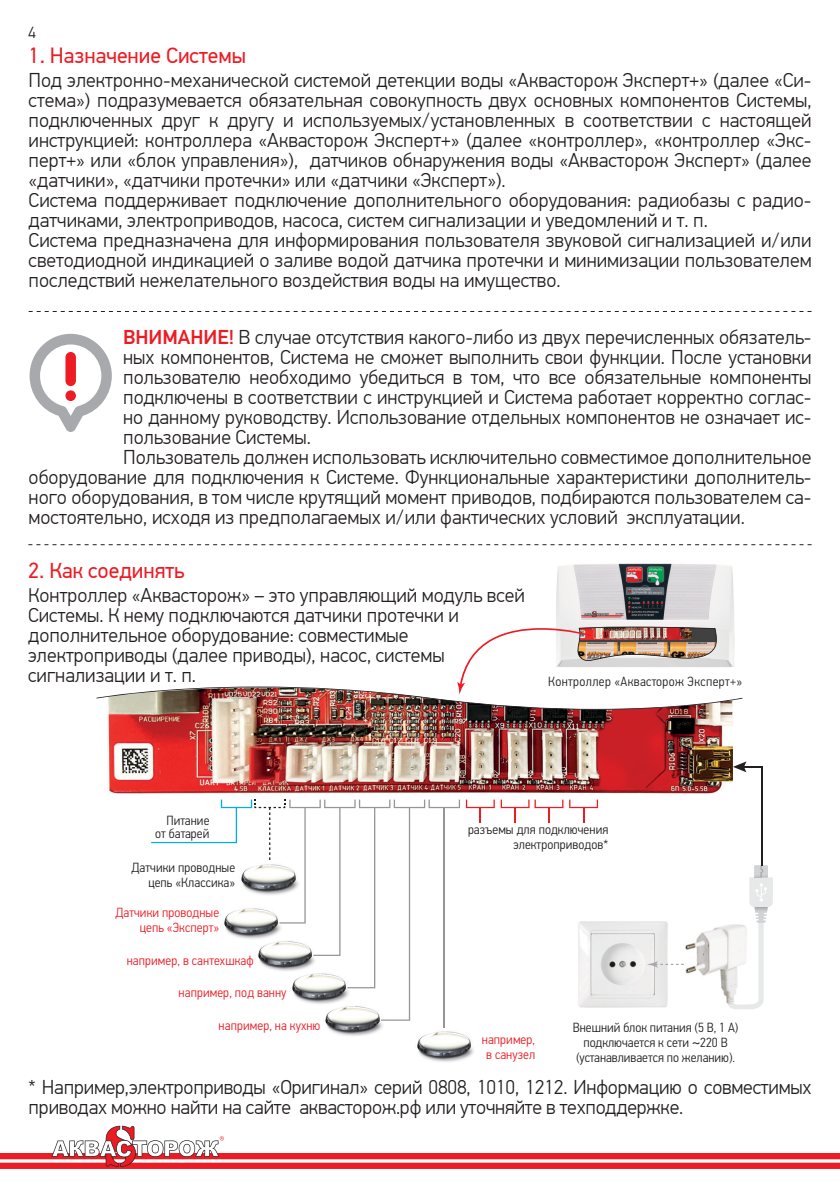
<style>
.page{position:relative;width:840px;height:1191px;background:#fff}
.page>*{position:absolute;margin:0;border:0;box-sizing:border-box;transform-origin:0 0}
.t1{font:22px "PF Din Text Pro";color:#ed1c24}
.t2{font:300 20px/20px "PF Din Text Pro";color:#231f20;text-align:justify}
.t3{font:300 16px "PF Din Text Pro";color:#231f20}
.t4{font:300 13.4px/15px "PF Din Text Cond Pro";letter-spacing:.005em;color:#231f20;text-align:right;scale:1.05 1}
.t5{font:300 13.4px/15px "PF Din Text Cond Pro";letter-spacing:.005em;color:#ed1c24;text-align:right;scale:1.05 1}
.t6{font:300 13.4px "PF Din Text Cond Pro";letter-spacing:.025em;color:#231f20;scale:1.05 1}
.s1{font-weight:500;color:#ed1c24}
.s2{font-size:18.2px}
</style>
<div class="page">
<svg style="left:0;top:1125px;width:839px;height:44px"></svg>
<img style="left:325px;top:1020px;width:63px;height:16px">
<img style="left:417px;top:1025px;width:57px;height:37px">
<img style="left:108px;top:709px;width:624px;height:85px">
<hr style="left:443px;top:807px;width:1px;height:221px;background:#949698">
<img style="left:556px;top:563px;width:178px;height:62px">
<img style="left:96px;top:625px;width:646px;height:84px">
<img style="left:578px;top:921px;width:90px;height:87px">
<svg style="left:732px;top:761px;width:28px;height:11px"></svg>
<svg style="left:646px;top:961px;width:37px;height:6px"></svg>
<img style="left:685px;top:925px;width:42px;height:78px">
<svg style="left:727px;top:865px;width:45px;height:144px"></svg>
<hr style="left:760px;top:766px;width:2px;height:99px;background:#231f20">
<svg style="left:151px;top:799px;width:343px;height:221px"></svg>
<svg style="left:500px;top:799px;width:63px;height:24px"></svg>
<svg style="left:569px;top:799px;width:28px;height:24px"></svg>
<svg style="left:30px;top:334px;width:82px;height:98px"></svg>
<svg style="left:28px;top:544px;width:783px;height:1px"></svg>
<svg style="left:29px;top:311px;width:782px;height:1px"></svg>
<p class="t3" style="left:28px;top:24px;width:9px">4</p>
<p class="t1" style="left:29px;top:42px;width:219px">1. Назначение Системы</p>
<p class="t2" style="left:29px;top:70px;width:784px">Под электронно-механической системой детекции воды «Аквасторож Эксперт+» (далее «Си&shy;стема») подразумевается обязательная совокупность двух основных компонентов Системы, подключенных друг к другу и используемых/установленных в соответствии с настоящей инструкцией: контроллера «Аквасторож Эксперт+» (далее «контроллер», «контроллер «Экс&shy;перт+» или «блок управления»), датчиков обнаружения воды «Аквасторож Эксперт» (далее «датчики», «датчики протечки» или «датчики «Эксперт»).</p>
<p class="t2" style="left:29px;top:190px;width:784px">Система поддерживает подключение дополнительного оборудования: радиобазы с радио&shy;датчиками, электроприводов, насоса, систем сигнализации и уведомлений и т. п.</p>
<p class="t2" style="left:29px;top:230px;width:784px">Система предназначена для информирования пользователя звуковой сигнализацией и/или светодиодной индикацией о заливе водой датчика протечки и минимизации пользователем последствий нежелательного воздействия воды на имущество.</p>
<p class="t2" style="left:123px;top:327px;width:689px"><span class="s1">ВНИМАНИЕ!</span> В случае отсутствия какого-либо из двух перечисленных обязатель&shy;ных компонентов, Система не сможет выполнить свои функции. После установки пользователю необходимо убедиться в том, что все обязательные компоненты</p>
<p class="t2" style="left:123px;top:387px;width:689px">подключены в соответствии с инструкцией и Система работает корректно соглас&shy;но данному руководству. Использование отдельных компонентов не означает ис&shy;пользование Системы.</p>
<p class="t2" style="left:29px;top:447px;width:784px;text-indent:94px">Пользователь должен использовать исключительно совместимое дополнительное оборудование для подключения к Системе. Функциональные характеристики дополнитель&shy;ного оборудования, в том числе крутящий момент приводов, подбираются пользователем са&shy;мостоятельно, исходя из предполагаемых и/или фактических условий эксплуатации.</p>
<p class="t1" style="left:28px;top:557px;width:158px">2. Как соединять</p>
<p class="t2" style="left:28px;top:585px;width:498px">Контроллер «Аквасторож» – это управляющий модуль всей</p>
<p class="t2" style="left:28px;top:605px;width:432px">Системы. К нему подключаются датчики протечки и</p>
<p class="t2" style="left:28px;top:625px;width:382px">дополнительное оборудование: совместимые</p>
<p class="t2" style="left:28px;top:645px;width:418px">электроприводы (далее приводы), насос, системы</p>
<p class="t2" style="left:28px;top:665px;width:169px">сигнализации и т. п.</p>
<p class="t6" style="left:548px;top:674px;width:186px">Контроллер «Аквасторож Эксперт+»</p>
<p class="t4" style="left:155px;top:813px;width:53px;line-height:13.4px">Питание от батарей</p>
<p class="t4" style="left:131px;top:860px;width:100px">Датчики проводные цепь «Классика»</p>
<p class="t5" style="left:115px;top:904px;width:100px">Датчики проводные цепь «Эксперт»</p>
<p class="t5" style="left:127px;top:953px;width:122px">например, в сантехшкаф</p>
<p class="t5" style="left:178px;top:985px;width:104px">например, под ванну</p>
<p class="t5" style="left:218px;top:1018px;width:98px">например, на кухню</p>
<p class="t4" style="left:468px;top:821px;width:135px">разъемы для подключения электроприводов*</p>
<p class="t5" style="left:481px;top:1032px;width:52px;text-align:center">например, в санузел</p>
<p class="t4" style="left:572px;top:1019px;width:159px;text-align:center">Внешний блок питания (5 В, 1 А) подключается к сети <span class="s2">~</span>220 В (устанавливается по желанию).</p>
<p class="t2" style="left:29px;top:1077px;width:784px">* Например,электроприводы «Оригинал» серий 0808, 1010, 1212. Информацию о совместимых приводах можно найти на сайте аквасторож.рф или уточняйте в техподдержке.</p>
</div>
